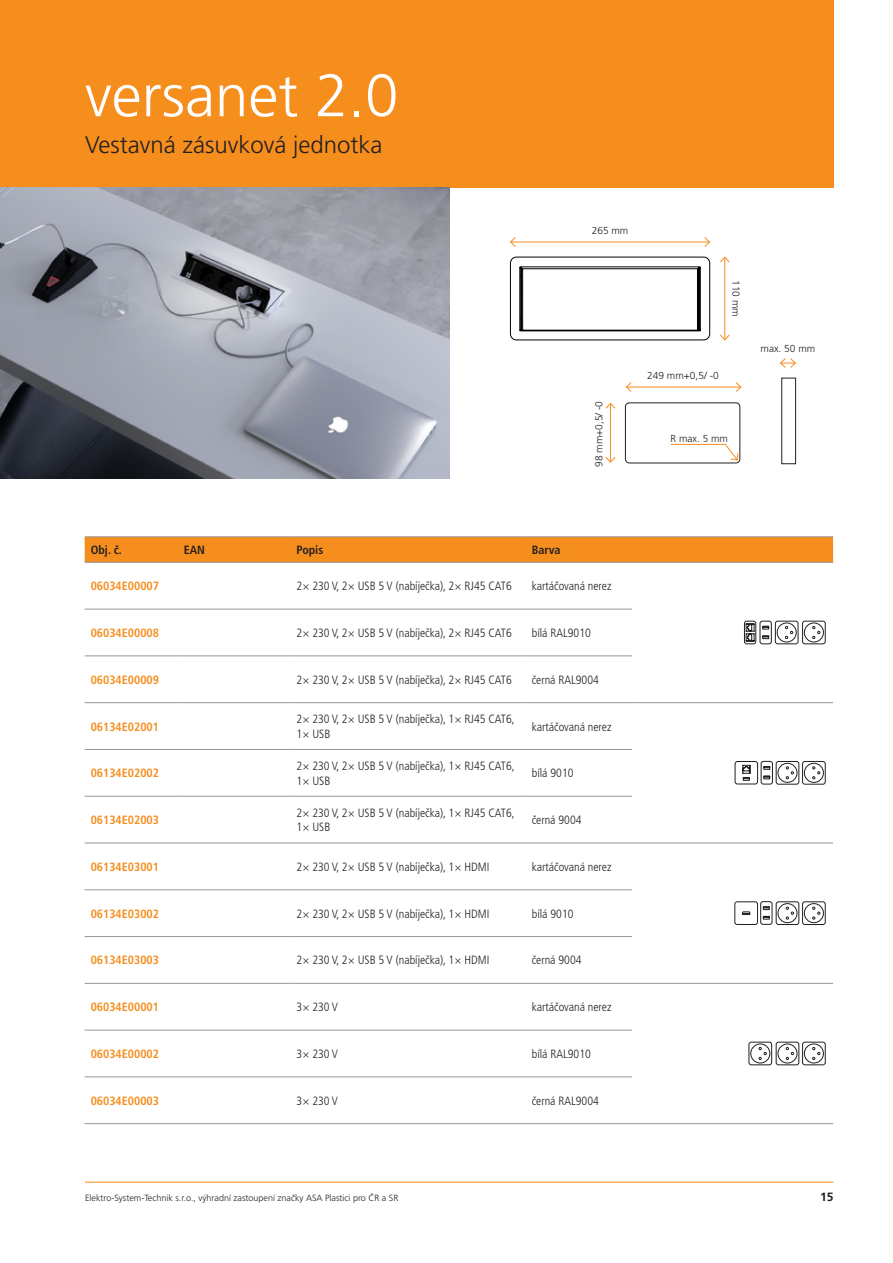
<style>
.page{position:relative;width:893px;height:1263px;background:#fff}
.page>*{position:absolute;margin:0;border:0;box-sizing:border-box;transform-origin:0 0}
.Nadpis_1{font:300 60px "Frutiger LT Pro";color:#fff}
.Podnadpis{font:300 24px "Frutiger LT Pro";color:#231f20}
.t1{font:300 condensed 12px/14.4px "Frutiger LT Pro";color:#231f20}
.t2{font:300 condensed 12px "Frutiger CE";color:#231f20}
.Objednaci_cislo{font:700 condensed 12px "Frutiger CE";color:#f68e1e}
.Zahlavi{font:700 condensed 12px "Frutiger CE";color:#231f20}
.t3{font:700 12px "Frutiger CE";color:#231f20}
.t4{font:300 10.2px "Frutiger LT Pro";color:#231f20}
.t5{font:300 9px "Frutiger CE";color:#231f20}
</style>
<div class="page">
<hr style="left:85px;top:1182px;width:748px;height:1px;background:#f68e1e">
<svg style="left:85px;top:537px;width:748px;height:25px;background:#f48e20"></svg>
<hr style="left:85px;top:536px;width:93px;height:1px;background:#939598">
<hr style="left:178px;top:536px;width:113px;height:1px;background:#939598">
<hr style="left:291px;top:536px;width:235px;height:1px;background:#939598">
<hr style="left:526px;top:536px;width:106px;height:1px;background:#939598">
<hr style="left:632px;top:536px;width:201px;height:1px;background:#939598">
<hr style="left:85px;top:562px;width:93px;height:1px;background:#939598">
<hr style="left:178px;top:562px;width:113px;height:1px;background:#939598">
<hr style="left:291px;top:562px;width:235px;height:1px;background:#939598">
<hr style="left:526px;top:562px;width:106px;height:1px;background:#939598">
<hr style="left:85px;top:609px;width:93px;height:1px;background:#939598">
<hr style="left:178px;top:609px;width:113px;height:1px;background:#939598">
<hr style="left:291px;top:609px;width:235px;height:1px;background:#939598">
<hr style="left:526px;top:609px;width:106px;height:1px;background:#939598">
<hr style="left:85px;top:656px;width:93px;height:1px;background:#939598">
<hr style="left:178px;top:656px;width:113px;height:1px;background:#939598">
<hr style="left:291px;top:656px;width:235px;height:1px;background:#939598">
<hr style="left:526px;top:656px;width:106px;height:1px;background:#939598">
<hr style="left:85px;top:702px;width:93px;height:1px;background:#939598">
<hr style="left:178px;top:702px;width:113px;height:1px;background:#939598">
<hr style="left:291px;top:702px;width:235px;height:1px;background:#939598">
<hr style="left:526px;top:702px;width:106px;height:1px;background:#939598">
<hr style="left:85px;top:749px;width:93px;height:1px;background:#939598">
<hr style="left:178px;top:749px;width:113px;height:1px;background:#939598">
<hr style="left:291px;top:749px;width:235px;height:1px;background:#939598">
<hr style="left:526px;top:749px;width:106px;height:1px;background:#939598">
<hr style="left:85px;top:796px;width:93px;height:1px;background:#939598">
<hr style="left:178px;top:796px;width:113px;height:1px;background:#939598">
<hr style="left:291px;top:796px;width:235px;height:1px;background:#939598">
<hr style="left:526px;top:796px;width:106px;height:1px;background:#939598">
<hr style="left:85px;top:843px;width:93px;height:1px;background:#939598">
<hr style="left:178px;top:843px;width:113px;height:1px;background:#939598">
<hr style="left:291px;top:843px;width:235px;height:1px;background:#939598">
<hr style="left:526px;top:843px;width:106px;height:1px;background:#939598">
<hr style="left:85px;top:889px;width:93px;height:1px;background:#939598">
<hr style="left:178px;top:889px;width:113px;height:1px;background:#939598">
<hr style="left:291px;top:889px;width:235px;height:1px;background:#939598">
<hr style="left:526px;top:889px;width:106px;height:1px;background:#939598">
<hr style="left:85px;top:936px;width:93px;height:1px;background:#939598">
<hr style="left:178px;top:936px;width:113px;height:1px;background:#939598">
<hr style="left:291px;top:936px;width:235px;height:1px;background:#939598">
<hr style="left:526px;top:936px;width:106px;height:1px;background:#939598">
<hr style="left:85px;top:983px;width:93px;height:1px;background:#939598">
<hr style="left:178px;top:983px;width:113px;height:1px;background:#939598">
<hr style="left:291px;top:983px;width:235px;height:1px;background:#939598">
<hr style="left:526px;top:983px;width:106px;height:1px;background:#939598">
<hr style="left:85px;top:1030px;width:93px;height:1px;background:#939598">
<hr style="left:178px;top:1030px;width:113px;height:1px;background:#939598">
<hr style="left:291px;top:1030px;width:235px;height:1px;background:#939598">
<hr style="left:526px;top:1030px;width:106px;height:1px;background:#939598">
<hr style="left:85px;top:1076px;width:93px;height:1px;background:#939598">
<hr style="left:178px;top:1076px;width:113px;height:1px;background:#939598">
<hr style="left:291px;top:1076px;width:235px;height:1px;background:#939598">
<hr style="left:526px;top:1076px;width:106px;height:1px;background:#939598">
<hr style="left:85px;top:1123px;width:93px;height:1px;background:#939598">
<hr style="left:178px;top:1123px;width:113px;height:1px;background:#939598">
<hr style="left:291px;top:1123px;width:235px;height:1px;background:#939598">
<hr style="left:526px;top:1123px;width:106px;height:1px;background:#939598">
<hr style="left:632px;top:843px;width:201px;height:1px;background:#939598">
<hr style="left:632px;top:562px;width:201px;height:1px;background:#939598">
<hr style="left:632px;top:1123px;width:201px;height:1px;background:#939598">
<hr style="left:632px;top:702px;width:201px;height:1px;background:#939598">
<hr style="left:632px;top:983px;width:201px;height:1px;background:#939598">
<div style="left:801px;top:619px;width:26px;height:27px;border:1px solid #fff"></div>
<div style="left:773px;top:619px;width:27px;height:27px;border:1px solid #fff"></div>
<div style="left:743px;top:619px;width:14px;height:27px;border:1px solid #fff"></div>
<svg style="left:744px;top:621px;width:82px;height:23px"></svg>
<div style="left:733px;top:760px;width:26px;height:26px;border:1px solid #fff"></div>
<div style="left:735px;top:761px;width:23px;height:23px;border:1px solid #231f20;border-radius:2px"></div>
<svg style="left:761px;top:761px;width:65px;height:24px"></svg>
<svg style="left:742px;top:765px;width:9px;height:16px"></svg>
<svg style="left:760px;top:901px;width:66px;height:24px"></svg>
<div style="left:734px;top:901px;width:24px;height:24px;border:1px solid #231f20;border-radius:2px"></div>
<svg style="left:742px;top:911px;width:8px;height:4px"></svg>
<div style="left:774px;top:1040px;width:27px;height:27px;border:1px solid #fff"></div>
<div style="left:747px;top:1040px;width:26px;height:27px;border:1px solid #fff"></div>
<div style="left:801px;top:1040px;width:26px;height:27px;border:1px solid #fff"></div>
<svg style="left:748px;top:1041px;width:78px;height:24px"></svg>
<div style="left:0;top:0;width:833px;height:187px;background:#f68e1e"></div>
<img style="left:0;top:187px;width:449px;height:291px">
<svg style="left:780px;top:358px;width:16px;height:10px"></svg>
<hr style="left:610px;top:403px;width:1px;height:59px;background:#f68e1e">
<svg style="left:605px;top:403px;width:11px;height:6px"></svg>
<svg style="left:605px;top:457px;width:11px;height:6px"></svg>
<svg style="left:510px;top:257px;width:200px;height:83px"></svg>
<hr style="left:510px;top:242px;width:200px;height:1px;background:#f68e1e">
<svg style="left:704px;top:237px;width:6px;height:10px"></svg>
<svg style="left:510px;top:237px;width:6px;height:10px"></svg>
<hr style="left:724px;top:257px;width:1px;height:83px;background:#f68e1e">
<svg style="left:720px;top:257px;width:10px;height:6px"></svg>
<svg style="left:720px;top:334px;width:10px;height:6px"></svg>
<svg style="left:625px;top:378px;width:171px;height:86px"></svg>
<p class="Nadpis_1" style="left:85px;top:61px;width:315px">versanet 2.0</p>
<p class="Podnadpis" style="left:85px;top:130px;width:299px">Vestavná zásuvková jednotka</p>
<p class="t4" style="left:592px;top:224px;width:38px">265 mm</p>
<p class="t4" style="left:742px;top:280px;width:38px;rotate:90deg">110 mm</p>
<p class="t4" style="left:593px;top:467px;width:67px;rotate:-90deg">98 mm+0,5/ -0</p>
<p class="t4" style="left:647px;top:369px;width:73px">249 mm+0,5/ -0</p>
<p class="t4" style="left:671px;top:432px;width:59px">R max. 5 mm</p>
<p class="t4" style="left:761px;top:343px;width:56px">max. 50 mm</p>
<p class="Zahlavi" style="left:91px;top:543px;width:33px">Obj. č.</p>
<p class="Zahlavi" style="left:184px;top:543px;width:23px">EAN</p>
<p class="Zahlavi" style="left:297px;top:543px;width:28px">Popis</p>
<p class="Zahlavi" style="left:532px;top:543px;width:30px">Barva</p>
<p class="Objednaci_cislo" style="left:91px;top:579px;width:70px">06034E00007</p>
<p class="t1" style="left:297px;top:579px;width:217px">2× 230 V, 2× USB 5 V (nabíječka), 2× RJ45 CAT6</p>
<p class="t2" style="left:532px;top:579px;width:81px">kartáčovaná nerez</p>
<p class="Objednaci_cislo" style="left:91px;top:626px;width:70px">06034E00008</p>
<p class="t1" style="left:297px;top:626px;width:217px">2× 230 V, 2× USB 5 V (nabíječka), 2× RJ45 CAT6</p>
<p class="t2" style="left:532px;top:626px;width:61px">bílá RAL9010</p>
<p class="Objednaci_cislo" style="left:91px;top:673px;width:70px">06034E00009</p>
<p class="t1" style="left:297px;top:672px;width:217px">2× 230 V, 2× USB 5 V (nabíječka), 2× RJ45 CAT6</p>
<p class="t2" style="left:532px;top:673px;width:69px">černá RAL9004</p>
<p class="Objednaci_cislo" style="left:91px;top:719px;width:70px">06134E02001</p>
<p class="t1" style="left:297px;top:712px;width:220px">2× 230 V, 2× USB 5 V (nabíječka), 1× RJ45 CAT6,<br>1× USB</p>
<p class="t2" style="left:532px;top:719px;width:81px">kartáčovaná nerez</p>
<p class="Objednaci_cislo" style="left:91px;top:766px;width:70px">06134E02002</p>
<p class="t1" style="left:297px;top:759px;width:220px">2× 230 V, 2× USB 5 V (nabíječka), 1× RJ45 CAT6,<br>1× USB</p>
<p class="t2" style="left:532px;top:766px;width:43px">bílá 9010</p>
<p class="Objednaci_cislo" style="left:91px;top:813px;width:70px">06134E02003</p>
<p class="t1" style="left:297px;top:806px;width:220px">2× 230 V, 2× USB 5 V (nabíječka), 1× RJ45 CAT6,<br>1× USB</p>
<p class="t2" style="left:532px;top:813px;width:51px">černá 9004</p>
<p class="Objednaci_cislo" style="left:91px;top:860px;width:70px">06134E03001</p>
<p class="t1" style="left:297px;top:860px;width:194px">2× 230 V, 2× USB 5 V (nabíječka), 1× HDMI</p>
<p class="t2" style="left:532px;top:860px;width:81px">kartáčovaná nerez</p>
<p class="Objednaci_cislo" style="left:91px;top:907px;width:70px">06134E03002</p>
<p class="t1" style="left:297px;top:906px;width:194px">2× 230 V, 2× USB 5 V (nabíječka), 1× HDMI</p>
<p class="t2" style="left:532px;top:907px;width:43px">bílá 9010</p>
<p class="Objednaci_cislo" style="left:91px;top:953px;width:70px">06134E03003</p>
<p class="t1" style="left:297px;top:953px;width:194px">2× 230 V, 2× USB 5 V (nabíječka), 1× HDMI</p>
<p class="t2" style="left:532px;top:953px;width:51px">černá 9004</p>
<p class="Objednaci_cislo" style="left:91px;top:1000px;width:70px">06034E00001</p>
<p class="t1" style="left:297px;top:1000px;width:43px">3× 230 V</p>
<p class="t2" style="left:532px;top:1000px;width:81px">kartáčovaná nerez</p>
<p class="Objednaci_cislo" style="left:91px;top:1047px;width:70px">06034E00002</p>
<p class="t1" style="left:297px;top:1047px;width:43px">3× 230 V</p>
<p class="t2" style="left:532px;top:1047px;width:61px">bílá RAL9010</p>
<p class="Objednaci_cislo" style="left:91px;top:1094px;width:70px">06034E00003</p>
<p class="t1" style="left:297px;top:1093px;width:43px">3× 230 V</p>
<p class="t2" style="left:532px;top:1094px;width:69px">černá RAL9004</p>
<p class="t5" style="left:85px;top:1192px;width:315px">Elektro-System-Technik s.r.o., výhradní zastoupení značky ASA Plastici pro ČR a SR</p>
<p class="t3" style="left:820px;top:1190px;width:15px">15</p>
</div>
